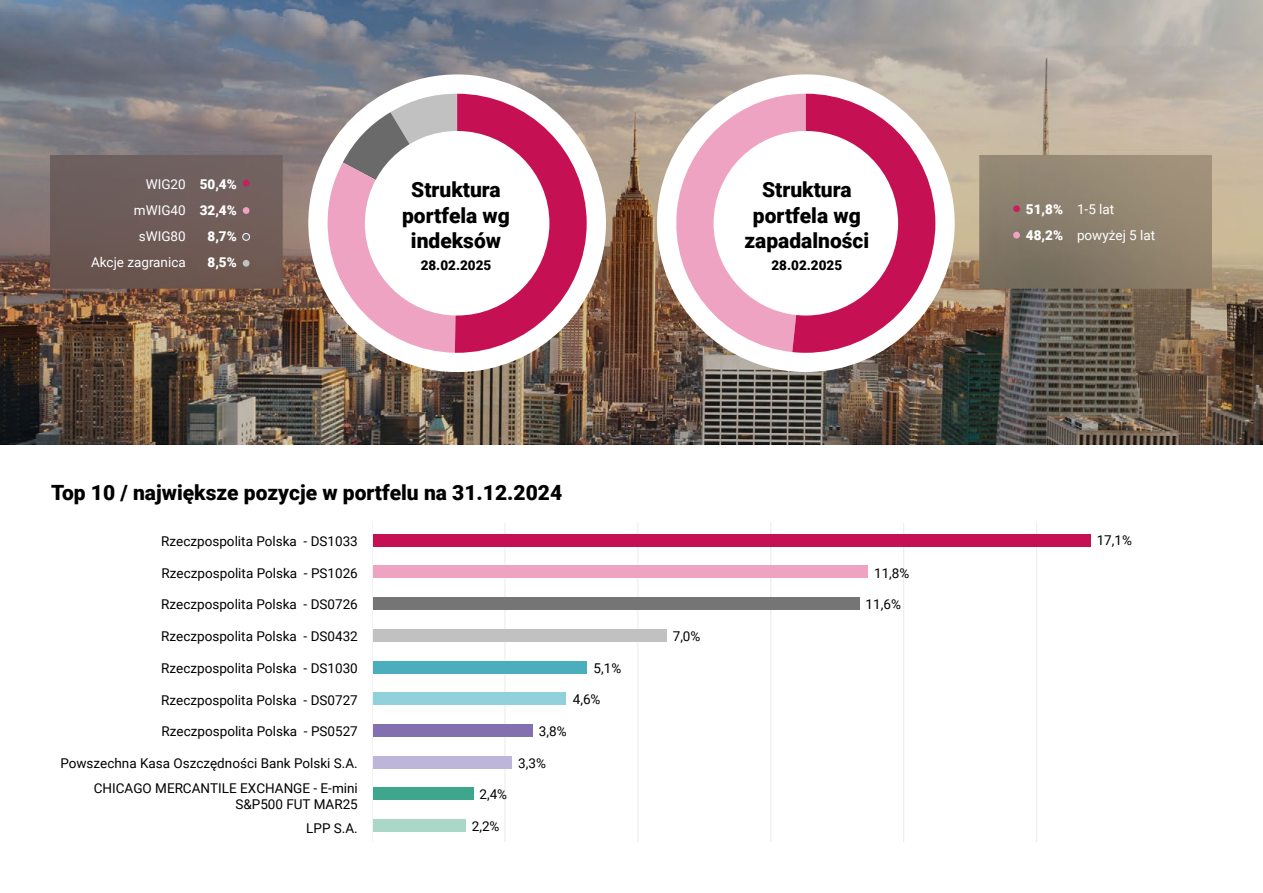
<style>
.page{position:relative;width:1263px;height:893px;background:#fff}
.page>*{position:absolute;margin:0;border:0;box-sizing:border-box;transform-origin:0 0}
.t1{font:900 21px/25.2px "Roboto";color:#000;text-align:center}
.t2{font:13.5px/24.3px "Roboto";color:#000;text-align:right}
.t3{font:13.5px/26.1px "Roboto";color:#fff}
.t4{font:900 13.5px "Roboto";color:#000}
.t5{font:900 13.5px "Roboto";color:#fff}
.s1{font-weight:900}
</style>
<div class="page">
<img style="left:0;top:0;width:1263px;height:444px">
<div style="left:308px;top:74px;width:298px;height:298px;background:#fff;border-radius:50%"></div>
<svg style="left:326px;top:94px;width:261px;height:259px"></svg>
<div style="left:365px;top:131px;width:184px;height:184px;background:#fff;border-radius:50%"></div>
<div style="left:657px;top:74px;width:298px;height:298px;background:#fff;border-radius:50%"></div>
<svg style="left:669px;top:94px;width:266px;height:259px"></svg>
<div style="left:713px;top:131px;width:185px;height:184px;background:#fff;border-radius:50%"></div>
<div style="left:243px;top:180px;width:7px;height:6px;background:#c7205e;border-radius:50%"></div>
<div style="left:1013px;top:205px;width:7px;height:7px;background:#c7205e;border-radius:50%"></div>
<div style="left:243px;top:207px;width:7px;height:7px;background:#eda3c1;border-radius:50%"></div>
<div style="left:243px;top:260px;width:7px;height:7px;background:#c2c1c0;border-radius:50%"></div>
<div style="left:1013px;top:232px;width:7px;height:7px;background:#eda3c1;border-radius:50%"></div>
<div style="left:243px;top:233px;width:7px;height:7px;background:#6b6b6b;border-radius:50%"></div>
<div style="left:242px;top:233px;width:8px;height:8px;border:1px solid #fff;border-radius:50%"></div>
<hr style="left:372px;top:523px;width:1px;height:319px;background:#ededed">
<hr style="left:505px;top:523px;width:1px;height:319px;background:#ededed">
<hr style="left:770px;top:523px;width:1px;height:319px;background:#ededed">
<hr style="left:637px;top:523px;width:1px;height:319px;background:#ededed">
<hr style="left:903px;top:523px;width:1px;height:319px;background:#ededed">
<hr style="left:1036px;top:523px;width:1px;height:319px;background:#ededed">
<div style="left:373px;top:534px;width:717px;height:12px;background:#c61054"></div>
<div style="left:373px;top:565px;width:495px;height:13px;background:#eda3c1"></div>
<div style="left:373px;top:597px;width:486px;height:13px;background:#757575"></div>
<div style="left:373px;top:629px;width:294px;height:13px;background:#c2c1c1"></div>
<div style="left:373px;top:661px;width:214px;height:12px;background:#4baebc"></div>
<div style="left:373px;top:692px;width:193px;height:13px;background:#90d1db"></div>
<div style="left:373px;top:724px;width:159px;height:13px;background:#8370b0"></div>
<div style="left:373px;top:756px;width:138px;height:12px;background:#beb5da"></div>
<div style="left:373px;top:787px;width:101px;height:13px;background:#3fa68e"></div>
<div style="left:373px;top:819px;width:92px;height:13px;background:#aad7c7"></div>
<p class="t3" style="left:146px;top:171px;width:93px">WIG20 <span class="s1">50,4%</span></p>
<p class="t3" style="left:134px;top:197px;width:104px">mWIG40 <span class="s1">32,4%</span></p>
<p class="t3" style="left:139px;top:223px;width:48px">sWIG80</p>
<p class="t5" style="left:208px;top:227px;width:31px">8,7%</p>
<p class="t3" style="left:91px;top:249px;width:96px">Akcje zagranica</p>
<p class="t5" style="left:208px;top:253px;width:31px">8,5%</p>
<h1 class="t1" style="left:402px;top:177px;width:109px">Struktura portfela wg indeksów</h1>
<p class="t4" style="left:421px;top:256px;width:72px">28.02.2025</p>
<h1 class="t1" style="left:744px;top:177px;width:126px">Struktura portfela wg zapadalności</h1>
<p class="t4" style="left:771px;top:256px;width:72px">28.02.2025</p>
<h1 class="t1" style="left:51px;top:479px;width:513px">Top 10 / największe pozycje w portfelu na 31.12.2024</h1>
<p class="t2" style="left:161px;top:528px;width:198px">Rzeczpospolita Polska - DS1033</p>
<p class="t2" style="left:162px;top:560px;width:198px">Rzeczpospolita Polska - PS1026</p>
<p class="t2" style="left:161px;top:592px;width:198px">Rzeczpospolita Polska - DS0726</p>
<p class="t2" style="left:161px;top:624px;width:198px">Rzeczpospolita Polska - DS0432</p>
<p class="t2" style="left:161px;top:655px;width:198px">Rzeczpospolita Polska - DS1030</p>
<p class="t2" style="left:161px;top:687px;width:198px">Rzeczpospolita Polska - DS0727</p>
<p class="t2" style="left:162px;top:719px;width:198px">Rzeczpospolita Polska - PS0527</p>
<p class="t2" style="left:60px;top:751px;width:299px">Powszechna Kasa Oszczędności Bank Polski S.A.<br>CHICAGO MERCANTILE EXCHANGE - E-mini</p>
<p class="t2" style="left:235px;top:791px;width:124px">S&amp;P500 FUT MAR25<br>LPP S.A.</p>
<p class="t2" style="left:594px;top:655px;width:29px">5,1%</p>
<p class="t2" style="left:573px;top:687px;width:29px">4,6%</p>
<p class="t2" style="left:539px;top:718px;width:29px">3,8%</p>
<p class="t2" style="left:518px;top:750px;width:29px">3,3%</p>
<p class="t2" style="left:479px;top:782px;width:29px">2,4%</p>
<p class="t2" style="left:472px;top:813px;width:29px">2,2%</p>
<p class="t2" style="left:673px;top:624px;width:29px">7,0%</p>
<p class="t2" style="left:874px;top:560px;width:37px">11,8%</p>
<p class="t2" style="left:865px;top:592px;width:37px">11,6%</p>
<p class="t3" style="left:1026px;top:195px;width:131px"><span class="s1">51,8%</span> 1-5 lat<br><span class="s1">48,2%</span> powyżej 5 lat</p>
<p class="t2" style="left:1097px;top:528px;width:37px">17,1%</p>
</div>
